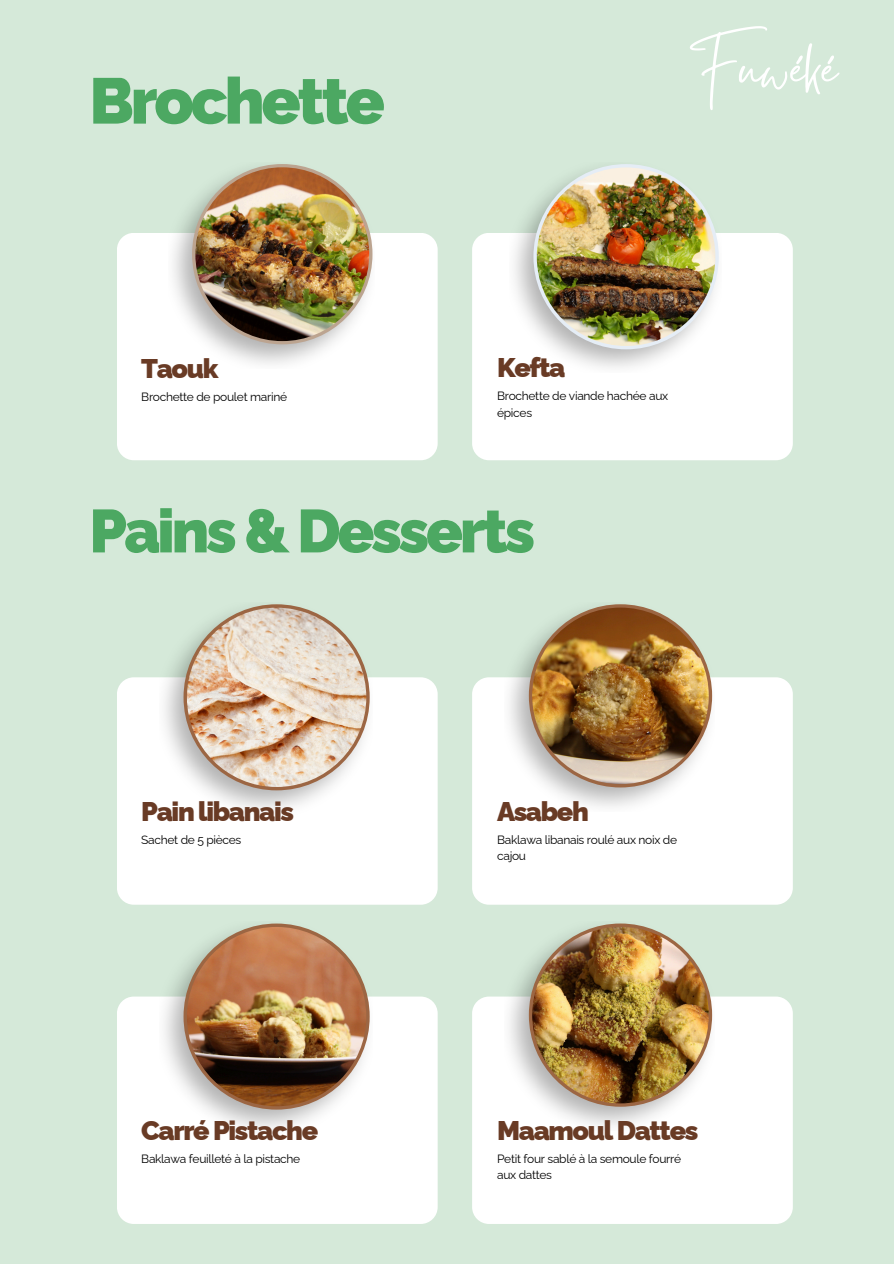
<style>
.page{position:relative;width:894px;height:1264px;background:#fff}
.page>*{position:absolute;margin:0;border:0;box-sizing:border-box;transform-origin:0 0}
.t1{font:70.5px "Gistesy";color:#fff}
.t2{font:900 64.5px "Raleway";letter-spacing:-.05em;color:#4ca862}
.t3{font:900 60.6px "Raleway";letter-spacing:-.05em;color:#4ca862}
.t4{font:900 27px "Raleway";letter-spacing:-.05em;color:#693b25}
.t5{font:12px/16.6px "Raleway";letter-spacing:-.025em;color:#000}
</style>
<div class="page">
<div style="left:0;top:0;width:893px;height:1263px;background:#d5e9d9"></div>
<div style="left:472px;top:233px;width:320px;height:227px;background:#fff;border-radius:17px"></div>
<div style="left:472px;top:677px;width:320px;height:227px;background:#fff;border-radius:17px"></div>
<div style="left:472px;top:996px;width:320px;height:227px;background:#fff;border-radius:17px"></div>
<div style="left:117px;top:233px;width:320px;height:227px;background:#fff;border-radius:17px"></div>
<div style="left:117px;top:677px;width:320px;height:227px;background:#fff;border-radius:17px"></div>
<div style="left:117px;top:996px;width:320px;height:227px;background:#fff;border-radius:17px"></div>
<img style="left:192px;top:164px;width:180px;height:180px">
<img style="left:533px;top:164px;width:185px;height:185px">
<svg style="left:183px;top:604px;width:186px;height:186px"></svg>
<img style="left:183px;top:923px;width:186px;height:186px">
<img style="left:528px;top:604px;width:184px;height:183px">
<img style="left:504px;top:969px;width:210px;height:157px">
<img style="left:528px;top:923px;width:184px;height:183px">
<p class="t2" style="left:89px;top:63px;width:297px">Brochette</p>
<p class="t1" style="left:690px;top:20px;width:148px">Fuwéké</p>
<h4 class="t4" style="left:141px;top:352px;width:79px">Taouk</h4>
<p class="t5" style="left:141px;top:388px;width:147px">Brochette de poulet mariné</p>
<p class="t4" style="left:497px;top:352px;width:70px">Kefta</p>
<p class="t5" style="left:497px;top:388px;width:172px">Brochette de viande hachée aux épices</p>
<p class="t3" style="left:89px;top:495px;width:447px">Pains &amp; Desserts</p>
<h3 class="t4" style="left:141px;top:795px;width:154px">Pain libanais</h3>
<p class="t5" style="left:141px;top:831px;width:102px">Sachet de 5 pièces</p>
<p class="t4" style="left:497px;top:795px;width:93px">Asabeh</p>
<p class="t5" style="left:497px;top:831px;width:181px">Baklawa libanais roulé aux noix de cajou</p>
<p class="t4" style="left:141px;top:1114px;width:178px">Carré Pistache</p>
<h4 class="t5" style="left:141px;top:1150px;width:160px">Baklawa feuilleté à la pistache</h4>
<p class="t4" style="left:497px;top:1114px;width:203px">Maamoul Dattes</p>
<h4 class="t5" style="left:497px;top:1150px;width:185px">Petit four sablé à la semoule fourré aux dattes</h4>
</div>
